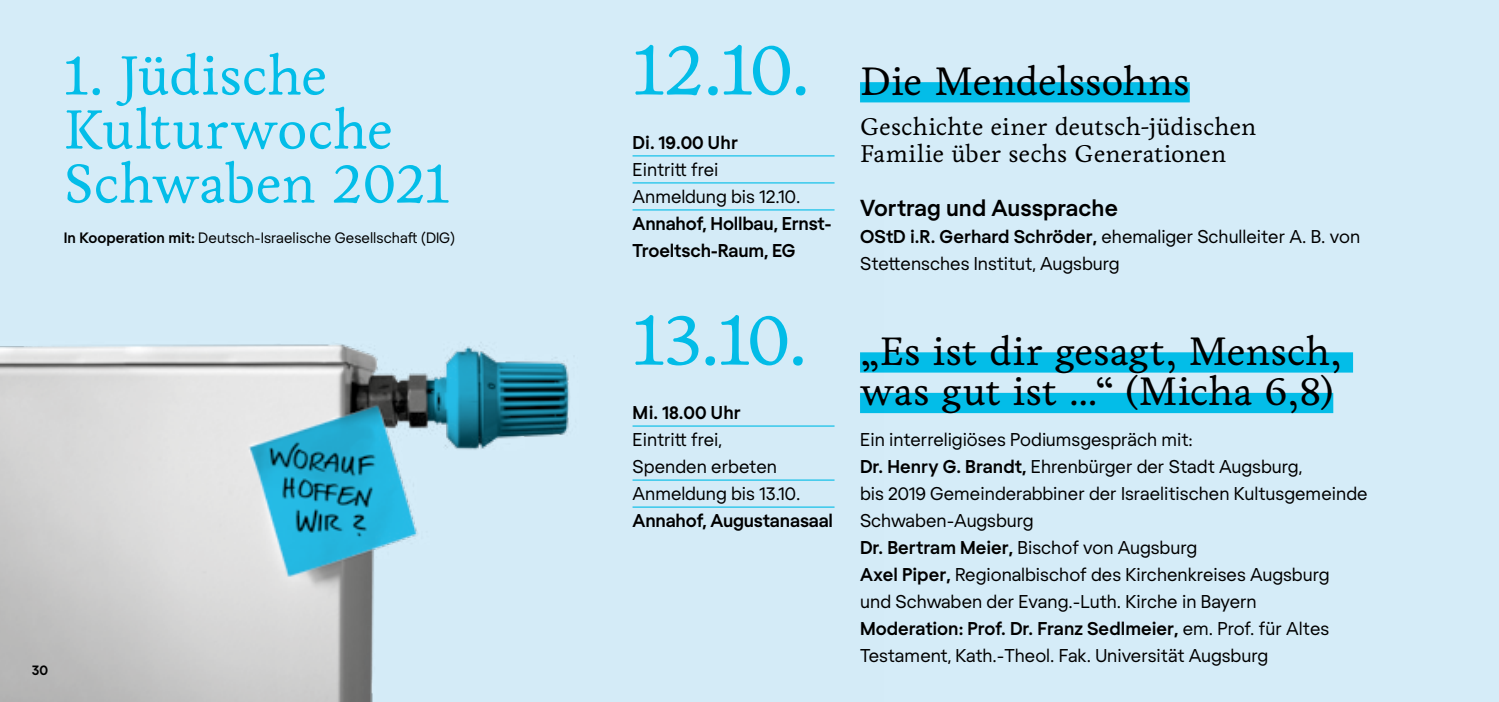
<style>
.page{position:relative;width:1499px;height:702px;background:#d5ecf8}
.page>*{position:absolute;margin:0;border:0;box-sizing:border-box;transform-origin:0 0}
.t1{font:73.12px "Livory";letter-spacing:-.025em;color:#03bde8}
.t2{font:56.25px/54px "Livory";letter-spacing:-.005em;color:#03bde8}
.t3{font:40.5px/40.5px "Livory";color:#000}
.t4{font:24.75px/27px "Livory";color:#000}
.t5{font:700 22.5px "Regola Pro";color:#000}
.t6{font:18px/27px "Regola Pro";color:#000}
.t7{font:700 18px/27px "Regola Pro";letter-spacing:-.01em;color:#000}
.t8{font:14.62px "Regola Pro";color:#000}
.t9{font:700 13.5px "Regola Pro";color:#000}
.s1{font-weight:700}
</style>
<div class="page">
<div style="left:860px;top:82px;width:330px;height:20px;background:#03bde8"></div>
<hr style="left:632px;top:155px;width:202px;height:1px;background:#03bde8">
<hr style="left:632px;top:182px;width:202px;height:1px;background:#03bde8">
<hr style="left:632px;top:209px;width:202px;height:1px;background:#03bde8">
<div style="left:860px;top:352px;width:493px;height:20px;background:#03bde8"></div>
<div style="left:860px;top:393px;width:473px;height:20px;background:#03bde8"></div>
<img style="left:0;top:342px;width:883px;height:360px">
<h2 class="t2" style="left:64px;top:49px;width:387px">1. Jüdische<br>Kulturwoche<br>Schwaben 2021</h2>
<p class="t8" style="left:64px;top:228px;width:393px"><span class="s1">In Kooperation mit:</span> Deutsch-Israelische Gesellschaft (DIG)</p>
<p class="t9" style="left:32px;top:661px;width:18px">30</p>
<h1 class="t1" style="left:632px;top:26px;width:179px">12.10.</h1>
<p class="t7" style="left:632px;top:128px;width:107px">Di. 19.00 Uhr</p>
<p class="t6" style="left:632px;top:155px;width:169px">Eintritt frei<br>Anmeldung bis 12.10.</p>
<p class="t7" style="left:632px;top:209px;width:201px">Annahof, Hollbau, Ernst-<br>Troeltsch-Raum, EG</p>
<h1 class="t1" style="left:632px;top:296px;width:176px">13.10.</h1>
<p class="t7" style="left:632px;top:398px;width:110px">Mi. 18.00 Uhr</p>
<p class="t6" style="left:632px;top:425px;width:169px">Eintritt frei,<br>Spenden erbeten<br>Anmeldung bis 13.10.</p>
<p class="t7" style="left:632px;top:506px;width:202px">Annahof, Augustanasaal</p>
<h3 class="t3" style="left:860px;top:61px;width:331px">Die Mendelssohns</h3>
<h3 class="t4" style="left:860px;top:113px;width:398px">Geschichte einer deutsch-jüdischen<br>Familie über sechs Generationen</h3>
<p class="t5" style="left:860px;top:192px;width:260px">Vortrag und Aussprache</p>
<p class="t6" style="left:860px;top:222px;width:502px"><span class="s1">OStD i.R. Gerhard Schröder,</span> ehemaliger Schulleiter A. B. von<br>Stettensches Institut, Augsburg</p>
<h3 class="t3" style="left:860px;top:331px;width:483px">„Es ist dir gesagt, Mensch, was gut ist …“ (Micha 6,8)</h3>
<p class="t6" style="left:860px;top:425px;width:509px">Ein interreligiöses Podiumsgespräch mit:<br><span class="s1">Dr. Henry G. Brandt,</span> Ehrenbürger der Stadt Augsburg,<br>bis 2019 Gemeinderabbiner der Israelitischen Kultusgemeinde Schwaben-Augsburg<br><span class="s1">Dr. Bertram Meier,</span> Bischof von Augsburg<br><span class="s1">Axel Piper,</span> Regionalbischof des Kirchenkreises Augsburg<br>und Schwaben der Evang.-Luth. Kirche in Bayern<br><span class="s1">Moderation: Prof. Dr. Franz Sedlmeier,</span> em. Prof. für Altes Testament, Kath.-Theol. Fak. Universität Augsburg</p>
</div>
